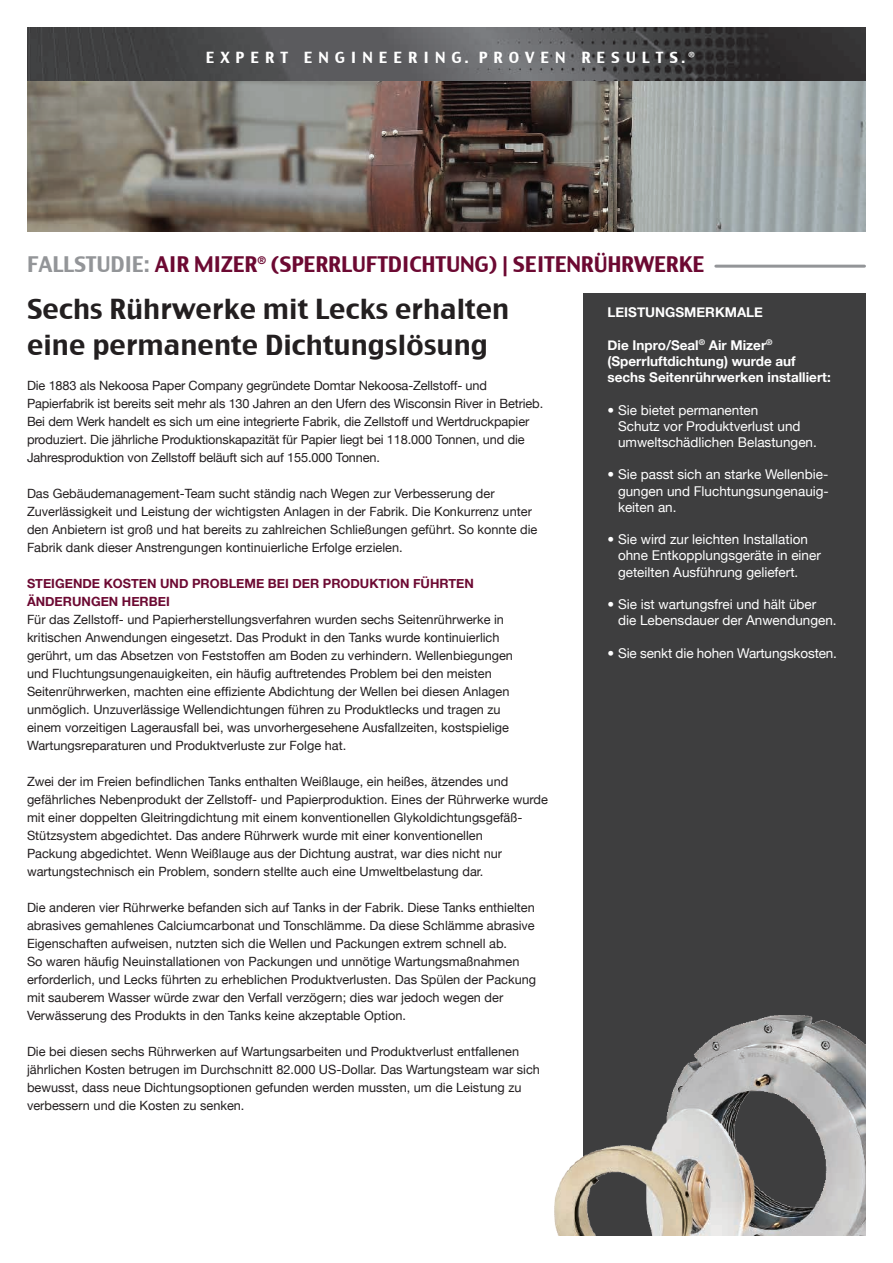
<style>
.page{position:relative;width:893px;height:1263px;background:#fff}
.page>*{position:absolute;margin:0;border:0;box-sizing:border-box;transform-origin:0 0}
.t1{font:27px/36px "Charcoal CY";color:#231f20}
.t2{font:21px "Charcoal CY";letter-spacing:-.01em;color:#6c0932}
.t3{font:15px "Charcoal CY";letter-spacing:.4em;color:#fff}
.t4{font:13.5px/16.2px "Helvetica Neue";color:#fff}
.t5{font:700 13.5px/16.2px "Helvetica Neue";color:#fff}
.t6{font:12.75px/18px "Helvetica Neue";color:#231f20}
.t7{font:700 12.75px/18px "Helvetica Neue";color:#6c0932}
.s1{color:#939598}
.s2{font-family:"Charcoal"}
</style>
<div class="page">
<img style="left:27px;top:80px;width:839px;height:152px">
<hr style="left:716px;top:265px;width:148px;height:3px;background:#939598">
<div style="left:583px;top:294px;width:283px;height:942px;background:#3e3e3f"></div>
<img style="left:554px;top:1015px;width:312px;height:221px">
<img style="left:27px;top:27px;width:839px;height:53px">
<p class="t3" style="left:206px;top:48px;width:490px">EXPERT ENGINEERING. PROVEN RESULTS.®</p>
<p class="t2" style="left:27px;top:251px;width:679px"><span class="s1">FALLSTUDIE:</span> AIR MIZER® (SPERRLUFTDICHTUNG) | SEITENR<span class="s2">Ü</span>HRWERKE</p>
<p class="t5" style="left:608px;top:304px;width:157px">LEISTUNGSMERKMALE</p>
<p class="t5" style="left:608px;top:336px;width:225px">Die Inpro/Seal<sup>®</sup> Air Mizer<sup>® </sup>(Sperrluftdichtung) wurde auf sechs Seitenrührwerken installiert:</p>
<p class="t4" style="left:618px;top:401px;width:200px;text-indent:-11px">• Sie bietet permanenten<br>Schutz vor Produktverlust und umweltschädlichen Belastungen.</p>
<p class="t4" style="left:618px;top:466px;width:212px;text-align:justify;text-indent:-11px">• Sie passt sich an starke Wellenbie&shy;gungen und Fluchtungsungenauig&shy;keiten an.</p>
<p class="t4" style="left:618px;top:531px;width:204px;text-indent:-11px">• Sie wird zur leichten Installation ohne Entkopplungsgeräte in einer geteilten Ausführung geliefert.</p>
<p class="t4" style="left:618px;top:596px;width:220px;text-indent:-11px">• Sie ist wartungsfrei und hält über die Lebensdauer der Anwendungen.</p>
<p class="t4" style="left:608px;top:644px;width:231px">• Sie senkt die hohen Wartungskosten.</p>
<p class="t1" style="left:27px;top:291px;width:484px">Sechs R<span class="s2">ü</span>hrwerke mit Lecks erhalten eine permanente Dichtungsl<span class="s2">ö</span>sung</p>
<p class="t6" style="left:27px;top:376px;width:518px">Die 1883 als Nekoosa Paper Company gegründete Domtar Nekoosa-Zellstoff- und Papierfabrik ist bereits seit mehr als 130 Jahren an den Ufern des Wisconsin River in Betrieb.<br>Bei dem Werk handelt es sich um eine integrierte Fabrik, die Zellstoff und Wertdruckpapier produziert. Die jährliche Produktionskapazität für Papier liegt bei 118.000 Tonnen, und die Jahresproduktion von Zellstoff beläuft sich auf 155.000 Tonnen.</p>
<p class="t6" style="left:27px;top:484px;width:512px">Das Gebäudemanagement-Team sucht ständig nach Wegen zur Verbesserung der Zuverlässigkeit und Leistung der wichtigsten Anlagen in der Fabrik. Die Konkurrenz unter den Anbietern ist groß und hat bereits zu zahlreichen Schließungen geführt. So konnte die Fabrik dank dieser Anstrengungen kontinuierliche Erfolge erzielen.</p>
<p class="t7" style="left:27px;top:573px;width:448px">STEIGENDE KOSTEN UND PROBLEME BEI DER PRODUKTION FÜHRTEN<br>ÄNDERUNGEN HERBEI</p>
<p class="t6" style="left:27px;top:610px;width:487px">Für das Zellstoff- und Papierherstellungsverfahren wurden sechs Seitenrührwerke in kritischen Anwendungen eingesetzt. Das Produkt in den Tanks wurde kontinuierlich gerührt, um das Absetzen von Feststoffen am Boden zu verhindern. Wellenbiegungen und Fluchtungsungenauigkeiten, ein häufig auftretendes Problem bei den meisten Seitenrührwerken, machten eine effiziente Abdichtung der Wellen bei diesen Anlagen unmöglich. Unzuverlässige Wellendichtungen führen zu Produktlecks und tragen zu einem vorzeitigen Lagerausfall bei, was unvorhergesehene Ausfallzeiten, kostspielige Wartungsreparaturen und Produktverluste zur Folge hat.</p>
<p class="t6" style="left:27px;top:772px;width:522px">Zwei der im Freien befindlichen Tanks enthalten Weißlauge, ein heißes, ätzendes und gefährliches Nebenprodukt der Zellstoff- und Papierproduktion. Eines der Rührwerke wurde mit einer doppelten Gleitringdichtung mit einem konventionellen Glykoldichtungsgefäß-Stützsystem abgedichtet. Das andere Rührwerk wurde mit einer konventionellen<br>Packung abgedichtet. Wenn Weißlauge aus der Dichtung austrat, war dies nicht nur wartungstechnisch ein Problem, sondern stellte auch eine Umweltbelastung dar.</p>
<p class="t6" style="left:27px;top:898px;width:511px">Die anderen vier Rührwerke befanden sich auf Tanks in der Fabrik. Diese Tanks enthielten abrasives gemahlenes Calciumcarbonat und Tonschlämme. Da diese Schlämme abrasive Eigenschaften aufweisen, nutzten sich die Wellen und Packungen extrem schnell ab.<br>So waren häufig Neuinstallationen von Packungen und unnötige Wartungsmaßnahmen erforderlich, und Lecks führten zu erheblichen Produktverlusten. Das Spülen der Packung mit sauberem Wasser würde zwar den Verfall verzögern; dies war jedoch wegen der Verwässerung des Produkts in den Tanks keine akzeptable Option.</p>
<p class="t6" style="left:27px;top:1042px;width:514px">Die bei diesen sechs Rührwerken auf Wartungsarbeiten und Produktverlust entfallenen jährlichen Kosten betrugen im Durchschnitt 82.000 US-Dollar. Das Wartungsteam war sich bewusst, dass neue Dichtungsoptionen gefunden werden mussten, um die Leistung zu verbessern und die Kosten zu senken.</p>
</div>
